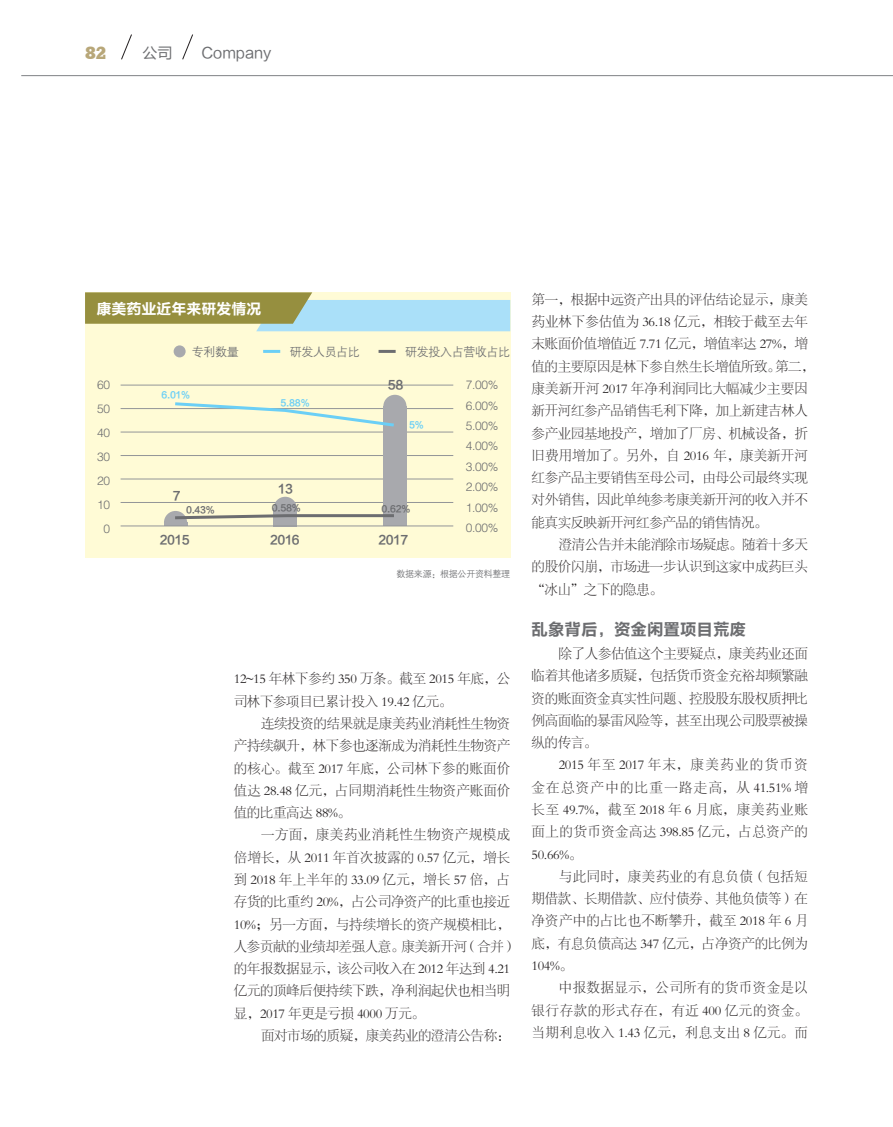
<style>
.page{position:relative;width:893px;height:1127px;background:#fff}
.page>*{position:absolute;margin:0;border:0;box-sizing:border-box;transform-origin:0 0}
.t1{font:800 16.95px "Stymie BT";color:#b8a779}
.小标题段前后{font:16.5px "FZLTCHJW GB1 0";color:#6c6d70}
.t2{font:15px "FZLTCHJW GB1 0";color:#fff}
.t3{font:15px "FZLTHJW GB1 0";color:#6c6d70}
.正文{font:13.5px/22.2px "FZSYJW GB1 0";letter-spacing:-.025em;color:#231f20;text-align:justify}
.t4{font:12px "FZZDXJW GB1 0";letter-spacing:-.03em;color:#6c6d70}
.t5{font:12px "FZLTCHJW GB1 0";letter-spacing:-.03em;color:#6c6d70}
.t6{font:9px "FZLTCHJW GB1 0";color:#6c6d70}
.t7{font:9px "FZZDXJW GB1 0";letter-spacing:-.03em;color:#6c6d70}
.t8{font:9px "FZLTCHJW GB1 0";color:#6bcff6}
</style>
<div class="page">
<hr style="left:21px;top:75px;width:872px;height:1px;background:#808285">
<svg style="left:121px;top:34px;width:11px;height:26px"></svg>
<div style="left:85px;top:292px;width:425px;height:265px;background:#fffbd6"></div>
<svg style="left:182px;top:34px;width:11px;height:26px"></svg>
<svg style="left:85px;top:292px;width:425px;height:39px"></svg>
<div style="left:174px;top:345px;width:12px;height:12px;background:#a8a9ad;border-radius:50%"></div>
<hr style="left:263px;top:350px;width:17px;height:3px;background:#6bcff6">
<hr style="left:379px;top:350px;width:17px;height:3px;background:#6c6d70">
<hr style="left:121px;top:385px;width:332px;height:1px;background:#939598">
<hr style="left:121px;top:432px;width:332px;height:1px;background:#939598">
<hr style="left:121px;top:502px;width:332px;height:1px;background:#939598">
<hr style="left:121px;top:408px;width:332px;height:1px;background:#939598">
<hr style="left:121px;top:479px;width:332px;height:1px;background:#939598">
<hr style="left:121px;top:455px;width:332px;height:1px;background:#939598">
<div style="left:164px;top:511px;width:23px;height:23px;background:#a8a9ad;border-radius:50%"></div>
<div style="left:274px;top:497px;width:23px;height:23px;background:#a8a9ad;border-radius:50%"></div>
<div style="left:274px;top:508px;width:23px;height:18px;background:#a8a9ad"></div>
<div style="left:383px;top:395px;width:23px;height:23px;background:#a8a9ad;border-radius:50%"></div>
<div style="left:383px;top:406px;width:23px;height:119px;background:#a8a9ad"></div>
<div style="left:157px;top:526px;width:42px;height:31px;background:#fffbd6"></div>
<hr style="left:121px;top:525px;width:332px;height:1px;background:#939598">
<svg style="left:175px;top:401px;width:219px;height:26px"></svg>
<svg style="left:175px;top:513px;width:219px;height:8px"></svg>
<p class="t1" style="left:85px;top:43px;width:23px">82</p>
<p class="t3" style="left:142px;top:45px;width:31px">公司</p>
<p class="t3" style="left:201px;top:45px;width:72px">Company</p>
<p class="t2" style="left:96px;top:300px;width:166px">康美药业近年来研发情况</p>
<p class="t4" style="left:192px;top:345px;width:48px">专利数量</p>
<p class="t4" style="left:290px;top:345px;width:72px">研发人员占比</p>
<p class="t4" style="left:405px;top:345px;width:107px">研发投入占营收占比</p>
<p class="t4" style="left:97px;top:378px;width:14px">60</p>
<p class="t4" style="left:97px;top:402px;width:14px">50</p>
<p class="t4" style="left:97px;top:426px;width:14px">40</p>
<p class="t4" style="left:97px;top:450px;width:14px">30</p>
<p class="t4" style="left:97px;top:474px;width:14px">20</p>
<p class="t4" style="left:97px;top:498px;width:14px">10</p>
<p class="t4" style="left:104px;top:522px;width:8px">0</p>
<p class="t8" style="left:162px;top:390px;width:30px">6.01%</p>
<p class="t5" style="left:173px;top:490px;width:9px">7</p>
<p class="t8" style="left:281px;top:397px;width:31px">5.88%</p>
<p class="t5" style="left:278px;top:482px;width:16px">13</p>
<p class="t5" style="left:388px;top:378px;width:17px">58</p>
<p class="t8" style="left:409px;top:420px;width:16px">5%</p>
<p class="t6" style="left:186px;top:505px;width:30px">0.43%</p>
<p class="t6" style="left:272px;top:503px;width:31px">0.58%</p>
<p class="t6" style="left:381px;top:504px;width:30px">0.62%</p>
<p class="t5" style="left:160px;top:533px;width:31px">2015</p>
<p class="t5" style="left:270px;top:533px;width:31px">2016</p>
<p class="t5" style="left:379px;top:533px;width:31px">2017</p>
<p class="t4" style="left:466px;top:378px;width:34px">7.00%</p>
<p class="t4" style="left:466px;top:399px;width:34px">6.00%</p>
<p class="t4" style="left:466px;top:419px;width:34px">5.00%</p>
<p class="t4" style="left:466px;top:440px;width:34px">4.00%</p>
<p class="t4" style="left:466px;top:460px;width:34px">3.00%</p>
<p class="t4" style="left:466px;top:480px;width:34px">2.00%</p>
<p class="t4" style="left:466px;top:501px;width:34px">1.00%</p>
<p class="t4" style="left:466px;top:521px;width:34px">0.00%</p>
<p class="t7" style="left:396px;top:569px;width:115px">数据来源：根据公开资料整理</p>
<p class="正文" style="left:234px;top:668px;width:278px">12~15 年林下参约 350 万条。截至 2015 年底，公司林下参项目已累计投入 19.42 亿元。</p>
<p class="正文" style="left:234px;top:713px;width:278px;text-indent:27px">连续投资的结果就是康美药业消耗性生物资产持续飙升，林下参也逐渐成为消耗性生物资产的核心。截至 2017 年底，公司林下参的账面价值达 28.48 亿元，占同期消耗性生物资产账面价值的比重高达 88%。</p>
<p class="正文" style="left:234px;top:824px;width:285px;text-align:left;text-indent:27px">一方面，康美药业消耗性生物资产规模成倍增长，从 2011 年首次披露的 0.57 亿元，增长到 2018 年上半年的 33.09 亿元，增长 57 倍，占存货的比重约 20%，占公司净资产的比重也接近<br>10%；另一方面，与持续增长的资产规模相比，人参贡献的业绩却差强人意。康美新开河（合并）的年报数据显示，该公司收入在 2012 年达到 4.21亿元的顶峰后便持续下跌，净利润起伏也相当明显，2017 年更是亏损 4000 万元。</p>
<p class="正文" style="left:261px;top:1024px;width:251px">面对市场的质疑，康美药业的澄清公告称：</p>
<p class="正文" style="left:532px;top:289px;width:285px;text-align:left">第一，根据中远资产出具的评估结论显示，康美药业林下参估值为 36.18 亿元，相较于截至去年末账面价值增值近 7.71 亿元，增值率达 27%，增值的主要原因是林下参自然生长增值所致。第二，康美新开河 2017 年净利润同比大幅减少主要因新开河红参产品销售毛利下降，加上新建吉林人参产业园基地投产，增加了厂房、机械设备，折旧费用增加了。另外，自 2016 年，康美新开河红参产品主要销售至母公司，由母公司最终实现对外销售，因此单纯参考康美新开河的收入并不能真实反映新开河红参产品的销售情况。</p>
<p class="正文" style="left:532px;top:534px;width:278px;text-indent:27px">澄清公告并未能消除市场疑虑。随着十多天的股价闪崩，市场进一步认识到这家中成药巨头“冰山”之下的隐患。</p>
<p class="小标题段前后" style="left:532px;top:621px;width:216px">乱象背后，资金闲置项目荒废</p>
<p class="正文" style="left:532px;top:643px;width:278px;text-indent:27px">除了人参估值这个主要疑点，康美药业还面临着其他诸多质疑，包括货币资金充裕却频繁融资的账面资金真实性问题、控股股东股权质押比例高面临的暴雷风险等，甚至出现公司股票被操纵的传言。</p>
<p class="正文" style="left:532px;top:754px;width:278px;text-indent:27px">2015 年至 2017 年末，康美药业的货币资金在总资产中的比重一路走高，从 41.51% 增长至 49.7%，截至 2018 年 6 月底，康美药业账面上的货币资金高达 398.85 亿元，占总资产的50.66%。</p>
<p class="正文" style="left:532px;top:865px;width:278px;text-indent:27px">与此同时，康美药业的有息负债（包括短期借款、长期借款、应付债券、其他负债等）在净资产中的占比也不断攀升，截至 2018 年 6 月底，有息负债高达 347 亿元，占净资产的比例为104%。</p>
<p class="正文" style="left:532px;top:977px;width:278px;text-indent:27px">中报数据显示，公司所有的货币资金是以银行存款的形式存在，有近 400 亿元的资金。当期利息收入 1.43 亿元，利息支出 8 亿元。而</p>
</div>
